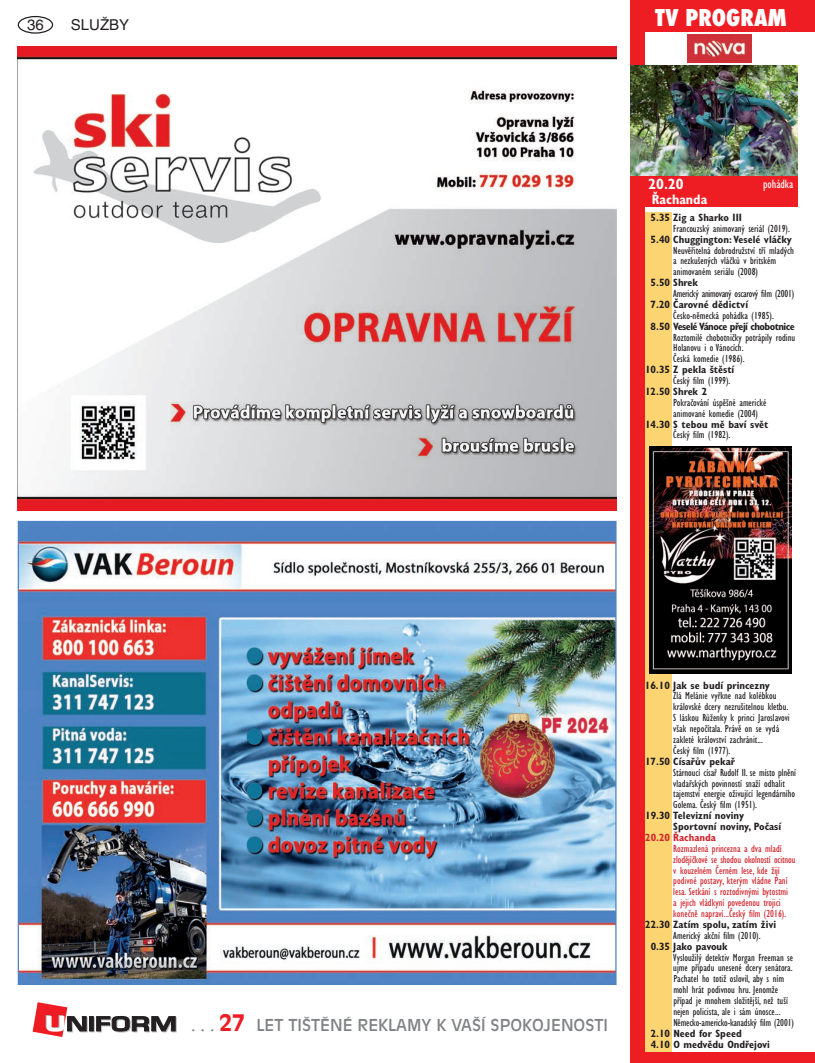
<style>
.page{position:relative;width:815px;height:1063px;background:#fff}
.page>*{position:absolute;margin:0;border:0;box-sizing:border-box;transform-origin:0 0}
.t1{font:800 condensed 22.5px "Futura";color:#fff}
.t2{font:16.25px "Antique Olive CE";color:#808285}
.t3{font:15px "Helvetica CE";color:#231f20}
.t4{font:700 condensed 15px "Gill Sans CE";color:#fff}
.t5{font:700 condensed 13.75px "Gill Sans CE";color:#fff}
.t6{font:condensed 12.5px "Gill Sans CE";color:#fff}
.t7{font:condensed 10.62px/10.9px "Gill Sans CE";color:#231f20}
.t8{font:700 condensed 10.62px/10.9px "Gill Sans CE";color:#231f20}
.t9{font:condensed 10.62px/10.9px "Gill Sans CE";color:#d1232a}
.t10{font:condensed 10.62px "Gill Sans CE";letter-spacing:-.025em;color:#231f20}
.t11{font:700 condensed 10.62px "Gill Sans CE";letter-spacing:-.05em;color:#231f20}
.t12{font:700 condensed 10.62px "Gill Sans CE";color:#d1232a}
.s1{font-weight:700;font-size:22.5px;color:#ee1d23}
</style>
<div class="page">
<div style="left:18px;top:16px;width:35px;height:18px;border:1px solid #231f20;border-radius:50%"></div>
<svg style="left:90px;top:1017px;width:5px;height:15px"></svg>
<svg style="left:89px;top:1016px;width:5px;height:15px"></svg>
<svg style="left:96px;top:1016px;width:81px;height:16px"></svg>
<svg style="left:33px;top:1002px;width:55px;height:35px"></svg>
<div style="left:631px;top:0;width:184px;height:32px;background:#ee1d23"></div>
<div style="left:631px;top:175px;width:166px;height:32px;background:#ee1d23"></div>
<img style="left:687px;top:34px;width:64px;height:29px">
<div style="left:631px;top:0;width:14px;height:1063px;background:#ee1d23"></div>
<div style="left:631px;top:1052px;width:184px;height:11px;background:#ee1d23"></div>
<div style="left:645px;top:213px;width:26px;height:839px;background:#fdd472"></div>
<img style="left:631px;top:66px;width:166px;height:109px">
<img style="left:20px;top:523px;width:595px;height:460px">
<img style="left:650px;top:446px;width:141px;height:227px">
<img style="left:18px;top:46px;width:599px;height:464px">
<h3 class="t3" style="left:27px;top:16px;width:18px">36</h3>
<h3 class="t3" style="left:71px;top:16px;width:60px">SLUŽBY</h3>
<h1 class="t1" style="left:655px;top:2px;width:133px">TV PROGRAM</h1>
<h3 class="t4" style="left:648px;top:175px;width:37px">20.20</h3>
<p class="t5" style="left:652px;top:191px;width:57px">Řachanda</p>
<p class="t6" style="left:763px;top:176px;width:32px">pohádka</p>
<p class="t8" style="left:651px;top:212px;width:93px">5.35 Zig a Sharko III</p>
<p class="t7" style="left:673px;top:223px;width:118px">Francouzský animovaný seriál (2019).</p>
<p class="t8" style="left:651px;top:234px;width:143px">5.40 Chuggington: Veselé vláčky</p>
<p class="t7" style="left:673px;top:245px;width:122px">Neuvěřitelná dobrodružství tří mladých a nezkušených vláčků v britském animovaném seriálu (2008)</p>
<p class="t8" style="left:651px;top:277px;width:49px">5.50 Shrek</p>
<p class="t10" style="left:673px;top:287px;width:122px">Americký animovaný oscarový film (2001)</p>
<p class="t8" style="left:651px;top:299px;width:99px">7.20 Čarovné dědictví</p>
<p class="t7" style="left:673px;top:310px;width:102px">Česko-německá pohádka (1985).</p>
<p class="t11" style="left:651px;top:320px;width:146px">8.50 Veselé Vánoce přejí chobotnice</p>
<p class="t7" style="left:673px;top:332px;width:123px">Roztomilé chobotničky potrápily rodinu<br>Holanovu i o Vánocích.<br>Česká komedie (1986).</p>
<p class="t8" style="left:645px;top:364px;width:91px">10.35 Z pekla štěstí</p>
<p class="t7" style="left:673px;top:375px;width:59px">Český film (1999).</p>
<p class="t8" style="left:645px;top:386px;width:64px">12.50 Shrek 2</p>
<p class="t7" style="left:673px;top:397px;width:95px">Pokračování úspěšné americké animované komedie (2004)</p>
<p class="t8" style="left:645px;top:419px;width:125px">14.30 S tebou mě baví svět</p>
<p class="t7" style="left:673px;top:430px;width:59px">Český film (1982).</p>
<h2 class="t2" style="left:191px;top:1016px;width:418px">. . . <span class="s1">27</span> LET TIŠTĚNÉ REKLAMY K VAŠÍ SPOKOJENOSTI</h2>
<p class="t8" style="left:645px;top:680px;width:126px">16.10 Jak se budí princezny</p>
<p class="t7" style="left:673px;top:691px;width:118px">Zlá Melánie vyřkne nad kolébkou královské dcery nezrušitelnou kletbu.<br>S láskou Růženky k princi Jaroslavovi však nepočítala. Právě on se vydá zakleté království zachránit...<br>Český film (1977).</p>
<p class="t8" style="left:645px;top:756px;width:91px">17.50 Císařův pekař</p>
<p class="t7" style="left:673px;top:767px;width:124px">Stárnoucí císař Rudolf II. se místo plnění vladařských povinností snaží odhalit tajemství energie oživující legendárního Golema. Český film (1951).</p>
<p class="t8" style="left:673px;top:810px;width:109px;text-indent:-28px">19.30 Televizní noviny<br>Sportovní noviny, Počasí</p>
<p class="t12" style="left:645px;top:831px;width:72px">20.20 Řachanda</p>
<p class="t9" style="left:673px;top:843px;width:124px">Rozmazlená princezna a dva mladí zlodějíčkové se shodou okolností ocitnou v kouzelném Černém lese, kde žijí podivné postavy, kterým vládne Paní lesa. Setkání s roztodivnými bytostmi<br>a jejich vládkyní povedenou trojici konečně napraví...Český film (2016).</p>
<p class="t8" style="left:645px;top:919px;width:133px">22.30 Zatím spolu, zatím živi</p>
<p class="t7" style="left:673px;top:930px;width:89px">Americký akční film (2010).</p>
<p class="t8" style="left:651px;top:941px;width:79px">0.35 Jako pavouk</p>
<p class="t7" style="left:673px;top:952px;width:122px">Vysloužilý detektiv Morgan Freeman se ujme případu unesené dcery senátora.<br>Pachatel ho totiž oslovil, aby s ním mohl hrát podivnou hru. Jenomže případ je mnohem složitější, než tuší nejen policista, ale i sám únosce...<br>Německo-americko-kanadský film (2001)</p>
<p class="t8" style="left:651px;top:1028px;width:121px">2.10 Need for Speed<br>4.10 O medvědu Ondřejovi</p>
</div>
